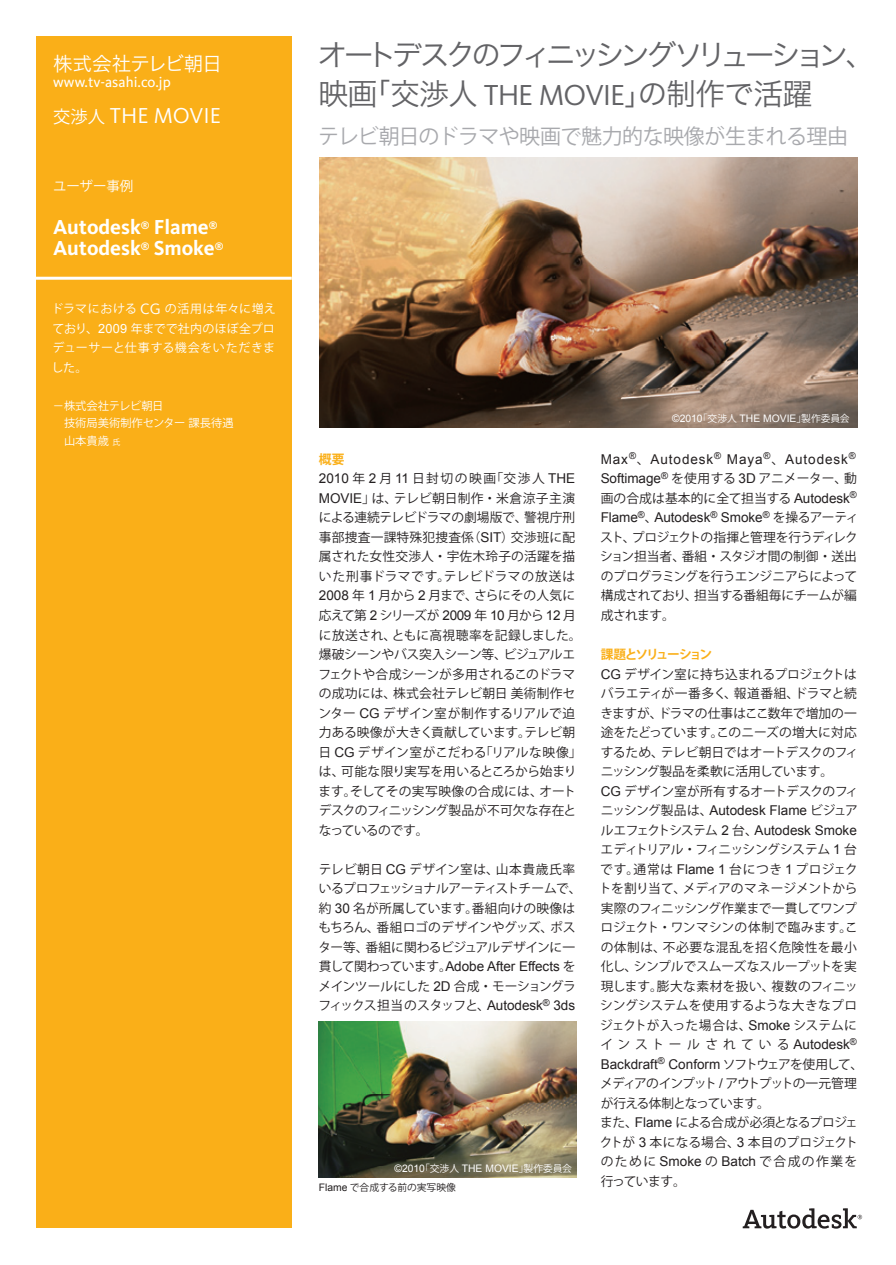
<style>
.page{position:relative;width:896px;height:1265px;background:#fff}
.page>*{position:absolute;margin:0;border:0;box-sizing:border-box;transform-origin:0 0}
.t1{font:30px/39px "Hira Kaku Pro W3";letter-spacing:-.145em;color:#636366}
.t2{font:22.35px "Kievit";color:#fff}
.t3{font:700 21px/21px "Kievit Pro";color:#fff}
.t4{font:21px "Koz Go Pro";letter-spacing:-.03em;color:#a8a9ad}
.t5{font:19.5px "Hira Kaku Pro W3";letter-spacing:-.025em;color:#fff}
.t6{font:15px "Kievit Pro";color:#fff}
.t7{font:13.5px "Arial";color:#231f20}
.t8{font:13.5px "Arial";letter-spacing:.07em;color:#231f20}
.t9{font:13.5px "Koz Go Pro";letter-spacing:-.01em;color:#fff}
.t10{font:12.75px/19.5px "Koz Go Pro";letter-spacing:-.01em;color:#231f20}
.t11{font:12.75px/19.5px "Koz Go Pro";letter-spacing:-.04em;color:#231f20}
.t12{font:12.75px/19.5px "Koz Go Pro";letter-spacing:.01em;color:#231f20}
.t13{font:12.75px/19.5px "Koz Go Pro";letter-spacing:-.03em;color:#231f20}
.t14{font:12px/19.5px "Koz Go Pro";letter-spacing:.02em;color:#fff;text-align:justify}
.t15{font:11.25px/17.2px "Koz Go Pro";color:#fff}
.t16{font:10.35px "Arial";color:#fff}
.t17{font:9.75px "Koz Go Pro";color:#231f20}
.s1{font-family:"Koz Go Pro";font-size:17.25px}
.s2{font-family:"Kievit";font-size:15.6px}
.s3{font-family:"Arial";font-size:12.75px}
.s4{font-size:7.8px}
.s5{font-family:"Kievit Pro"}
.s6{font-weight:700;color:#faaf18}
.s7{font-family:"Arial";font-size:13.5px}
.s8{font-family:"Koz Go Pro";font-size:12.75px}
.s9{font-family:"Koz Go Pro";font-size:9.75px}
.s10{font-family:"Arial";font-size:10.35px}
</style>
<div class="page">
<img style="left:319px;top:158px;width:538px;height:269px">
<svg style="left:742px;top:1208px;width:120px;height:20px"></svg>
<div style="left:36px;top:37px;width:255px;height:1191px;background:#faaf18"></div>
<hr style="left:36px;top:277px;width:256px;height:3px;background:#fff">
<img style="left:319px;top:1021px;width:257px;height:157px">
<h3 class="t5" style="left:53px;top:46px;width:170px">株式会社テレビ朝日</h3>
<p class="t6" style="left:53px;top:73px;width:119px">www.tv-asahi.co.jp</p>
<h2 class="t2" style="left:53px;top:103px;width:169px"><span class="s1">交渉人</span> THE MOVIE</h2>
<p class="t9" style="left:53px;top:177px;width:82px">ユーザー事例</p>
<h3 class="t3" style="left:53px;top:216px;width:172px">Autodesk<sup>®</sup> Flame<sup>®<br></sup>Autodesk<sup>®</sup> Smoke<sup>®</sup></h3>
<p class="t14" style="left:51px;top:300px;width:226px">ドラマにおける <span class="s2">CG</span> の活用は年々に増えており、<span class="s3">2009</span> 年までで社内のほぼ全プロデューサーと仕事する機会をいただきました。</p>
<p class="t15" style="left:64px;top:398px;width:171px;text-indent:-11px">－株式会社テレビ朝日<br>技術局美術制作センター課長待遇山本貴歳<span class="s4">氏</span></p>
<h1 class="t1" style="left:317px;top:33px;width:559px">オートデスクのフィニッシングソリューション、映画「交渉人 <span class="s5">THE MOVIE</span>」の制作で活躍</h1>
<h3 class="t4" style="left:318px;top:122px;width:531px">テレビ朝日のドラマや映画で魅力的な映像が生まれる理由</h3>
<p class="t10" style="left:318px;top:450px;width:265px"><span class="s6">概要<br></span><span class="s7">2010</span> 年 <span class="s7">2</span> 月<span class="s7">11</span> 日封切の映画「交渉人 <span class="s7">THE<br>MOVIE</span>」は、テレビ朝日制作・米倉涼子主演による連続テレビドラマの劇場版で、警視庁刑事部捜査一課特殊犯捜査係（<span class="s7">SIT</span>）交渉班に配属された女性交渉人・宇佐木玲子の活躍を描いた刑事ドラマです。テレビドラマの放送は<br><span class="s7">2008</span> 年 <span class="s7">1</span> 月から <span class="s7">2</span> 月まで、さらにその人気に応えて第 <span class="s7">2</span> シリーズが <span class="s7">2009</span> 年 <span class="s7">10</span> 月から <span class="s7">12</span> 月に放送され、ともに高視聴率を記録しました。爆破シーンやバス突入シーン等、ビジュアルエフェクトや合成シーンが多用されるこのドラマの成功には、株式会社テレビ朝日美術制作センター <span class="s7">CG</span> デザイン室が制作するリアルで迫力ある映像が大きく貢献しています。テレビ朝日 <span class="s7">CG</span> デザイン室がこだわる「リアルな映像」は、可能な限り実写を用いるところから始まります。そしてその実写映像の合成には、オートデスクのフィニッシング製品が不可欠な存在となっているのです。</p>
<p class="t10" style="left:318px;top:859px;width:265px">テレビ朝日 <span class="s7">CG</span> デザイン室は、山本貴歳氏率いるプロフェッショナルアーティストチームで、約 <span class="s7">30</span> 名が所属しています。番組向けの映像はもちろん、番組ロゴのデザインやグッズ、ポスター等、番組に関わるビジュアルデザインに一</p>
<p class="t7" style="left:319px;top:958px;width:258px"><span class="s8">貫して関わっています。</span>Adobe After Effects <span class="s8">を</span></p>
<p class="t13" style="left:318px;top:976px;width:259px">メインツールにした <span class="s7">2D</span> 合成・モーショングラフィックス担当のスタッフと、<span class="s7">Autodesk</span><sup>®</sup> <span class="s7">3ds</span></p>
<p class="t16" style="left:394px;top:1163px;width:179px">©2010<span class="s9">「交渉人</span> THE MOVIE<span class="s9">」製作委員会</span></p>
<p class="t17" style="left:319px;top:1180px;width:138px"><span class="s10">Flame</span> で合成する前の実写映像</p>
<p class="t16" style="left:672px;top:412px;width:179px">©2010<span class="s9">「交渉人</span> THE MOVIE<span class="s9">」製作委員会</span></p>
<p class="t8" style="left:600px;top:451px;width:257px">Max<sup>®</sup><span class="s8">、</span>Autodesk<sup>®</sup> Maya<sup>®</sup><span class="s8">、</span>Autodesk<sup>®</sup></p>
<p class="t12" style="left:600px;top:469px;width:258px"><span class="s7">Softimage</span><sup>®</sup> を使用する <span class="s7">3D</span> アニメーター、動画の合成は基本的に全て担当する <span class="s7">Autodesk</span><sup>®</sup></p>
<p class="t7" style="left:600px;top:510px;width:259px">Flame<sup>®</sup><span class="s8">、</span>Autodesk<sup>®</sup> Smoke<sup>®</sup> <span class="s8">を操るアーティ</span></p>
<p class="t10" style="left:600px;top:528px;width:259px;text-align:justify">スト、プロジェクトの指揮と管理を行うディレクション担当者、番組・スタジオ間の制御・送出のプログラミングを行うエンジニアらによって構成されており、担当する番組毎にチームが編成されます。</p>
<p class="t10" style="left:600px;top:645px;width:259px"><span class="s6">課題とソリューション<br></span><span class="s7">CG</span> デザイン室に持ち込まれるプロジェクトはバラエティが一番多く、報道番組、ドラマと続きますが、ドラマの仕事はここ数年で増加の一途をたどっています。このニーズの増大に対応するため、テレビ朝日ではオートデスクのフィニッシング製品を柔軟に活用しています。<br><span class="s7">CG</span> デザイン室が所有するオートデスクのフィニッシング製品は、<span class="s7">Autodesk Flame</span> ビジュア</p>
<p class="t7" style="left:600px;top:822px;width:258px"><span class="s8">ルエフェクトシステム</span> 2 <span class="s8">台、</span>Autodesk Smoke</p>
<p class="t10" style="left:599px;top:840px;width:260px;text-align:justify">エディトリアル・フィニッシングシステム <span class="s7">1</span> 台です。通常は <span class="s7">Flame 1</span> 台につき <span class="s7">1</span> プロジェクトを割り当て、メディアのマネージメントから実際のフィニッシング作業まで一貫してワンプロジェクト・ワンマシンの体制で臨みます。この体制は、不必要な混乱を招く危険性を最小化し、シンプルでスムーズなスループットを実現します。膨大な素材を扱い、複数のフィニッシングシステムを使用するような大きなプロジェクトが入った場合は、<span class="s7">Smoke</span> システムにインストールされている<span class="s7">Autodesk</span><sup>®</sup></p>
<p class="t7" style="left:600px;top:1056px;width:264px">Backdraft<sup>®</sup> Conform <span class="s8">ソフトウェアを使用して、</span></p>
<p class="t11" style="left:599px;top:1074px;width:260px">メディアのインプット <span class="s7">/</span> アウトプットの一元管理が行える体制となっています。<br>また、<span class="s7">Flame</span> による合成が必須となるプロジェクトが <span class="s7">3</span> 本になる場合、<span class="s7">3</span> 本目のプロジェクトのために <span class="s7">Smoke</span> の <span class="s7">Batch</span> で合成の作業を行っています。</p>
</div>
